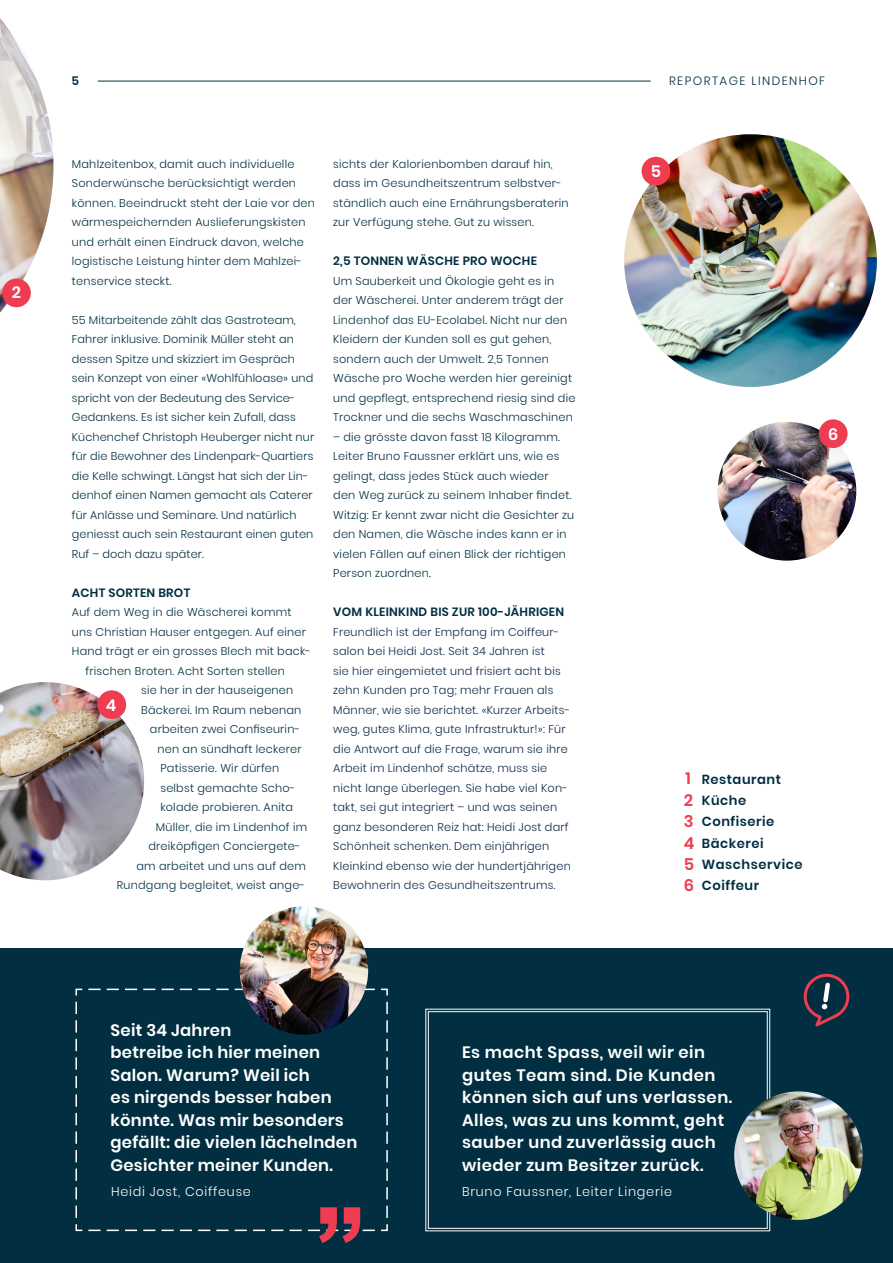
<style>
.page{position:relative;width:893px;height:1263px;background:#fff}
.page>*{position:absolute;margin:0;border:0;box-sizing:border-box;transform-origin:0 0}
.t1{font:700 120px "Arial Hebrew";color:#ee3d50}
.t2{font:600 16.5px/22.5px "Poppins";letter-spacing:.015em;color:#fff}
.t3{font:600 16.2px "Poppins";color:#fff}
.t4{font:600 13.2px "Poppins";letter-spacing:.04em;color:#012f41}
.t5{font:300 12.75px "Poppins";letter-spacing:.06em;color:#fff}
.t6{font:600 12px "Poppins";letter-spacing:.02em;color:#012f41}
.t7{font:300 12px "Poppins";letter-spacing:.12em;color:#012f41}
.t8{font:300 11.25px/19.5px "Poppins";letter-spacing:.02em;color:#012f41}
.t9{font:300 11.25px/19.5px "Poppins";letter-spacing:.02em;color:#0d2849}
.s1{font-size:16.35px;color:#ee3d50}
</style>
<div class="page">
<div style="left:0;top:948px;width:893px;height:315px;background:#012f41"></div>
<svg style="left:75px;top:988px;width:313px;height:244px"></svg>
<svg style="left:425px;top:1009px;width:345px;height:222px"></svg>
<div style="left:428px;top:1011px;width:339px;height:217px;border:1px solid #fff"></div>
<img style="left:0;top:682px;width:144px;height:198px">
<img style="left:624px;top:134px;width:253px;height:253px;border-radius:126px">
<img style="left:718px;top:422px;width:138px;height:139px;border-radius:69px">
<img style="left:0;top:18px;width:53px;height:295px">
<hr style="left:98px;top:81px;width:553px;height:1px;background:#012f41">
<img style="left:734px;top:1091px;width:129px;height:129px;border-radius:64px">
<img style="left:240px;top:906px;width:128px;height:129px;border-radius:64px">
<svg style="left:803px;top:973px;width:47px;height:54px"></svg>
<div style="left:642px;top:157px;width:28px;height:28px;background:#ee3d50;border-radius:50%"></div>
<div style="left:97px;top:690px;width:29px;height:29px;background:#ee3d50;border-radius:50%"></div>
<div style="left:819px;top:419px;width:29px;height:29px;background:#ee3d50;border-radius:50%"></div>
<div style="left:2px;top:279px;width:29px;height:28px;background:#ee3d50;border-radius:50%"></div>
<p class="t3" style="left:12px;top:283px;width:11px">2</p>
<p class="t6" style="left:71px;top:74px;width:9px">5</p>
<p class="t8" style="left:72px;top:154px;width:244px">Mahlzeitenbox, damit auch individuelle Sonderwünsche berücksichtigt werden können. Beeindruckt steht der Laie vor den wärmespeichernden Auslieferungskisten und erhält einen Eindruck davon, welche logistische Leistung hinter dem Mahlzei&shy;tenservice steckt.</p>
<p class="t8" style="left:72px;top:310px;width:244px">55 Mitarbeitende zählt das Gastroteam, Fahrer inklusive. Dominik Müller steht an dessen Spitze und skizziert im Gespräch sein Konzept von einer «Wohlfühloase» und spricht von der Bedeutung des Service-Gedankens. Es ist sicher kein Zufall, dass Küchenchef Christoph Heuberger nicht nur für die Bewohner des Lindenpark-Quartiers die Kelle schwingt. Längst hat sich der Lin&shy;denhof einen Namen gemacht als Caterer für Anlässe und Seminare. Und natürlich geniesst auch sein Restaurant einen guten Ruf – doch dazu später.</p>
<p class="t6" style="left:72px;top:586px;width:120px">ACHT SORTEN BROT</p>
<p class="t8" style="left:72px;top:603px;width:221px">Auf dem Weg in die Wäscherei kommt</p>
<p class="t8" style="left:72px;top:622px;width:236px">uns Christian Hauser entgegen. Auf einer</p>
<p class="t8" style="left:72px;top:642px;width:241px">Hand trägt er ein grosses Blech mit back-</p>
<p class="t8" style="left:85px;top:661px;width:201px">frischen Broten. Acht Sorten stellen</p>
<p class="t8" style="left:141px;top:681px;width:154px">sie her in der hauseigenen</p>
<p class="t8" style="left:141px;top:700px;width:162px">Bäckerei. Im Raum nebenan</p>
<p class="t8" style="left:150px;top:720px;width:152px">arbeiten zwei Confiseurin-</p>
<p class="t8" style="left:157px;top:739px;width:146px">nen an sündhaft leckerer</p>
<p class="t8" style="left:160px;top:759px;width:120px">Patisserie. Wir dürfen</p>
<p class="t8" style="left:160px;top:778px;width:137px">selbst gemachte Scho-</p>
<p class="t8" style="left:160px;top:798px;width:134px">kolade probieren. Anita</p>
<p class="t8" style="left:156px;top:817px;width:153px">Müller, die im Lindenhof im</p>
<p class="t8" style="left:148px;top:837px;width:154px">dreiköpfigen Conciergete-</p>
<p class="t8" style="left:136px;top:856px;width:171px">am arbeitet und uns auf dem</p>
<p class="t8" style="left:117px;top:876px;width:190px">Rundgang begleitet, weist ange-</p>
<p class="t3" style="left:106px;top:695px;width:12px">4</p>
<p class="t8" style="left:333px;top:154px;width:237px">sichts der Kalorienbomben darauf hin, dass im Gesundheitszentrum selbstver&shy;ständlich auch eine Ernährungsberaterin zur Verfügung stehe. Gut zu wissen.</p>
<p class="t6" style="left:333px;top:254px;width:205px">2,5 TONNEN WÄSCHE PRO WOCHE</p>
<p class="t8" style="left:333px;top:271px;width:244px">Um Sauberkeit und Ökologie geht es in der Wäscherei. Unter anderem trägt der Lindenhof das EU-Ecolabel. Nicht nur den Kleidern der Kunden soll es gut gehen, sondern auch der Umwelt. 2,5 Tonnen Wäsche pro Woche werden hier gereinigt und gepflegt, entsprechend riesig sind die Trockner und die sechs Waschmaschinen</p>
<p class="t8" style="left:333px;top:427px;width:243px">– die grösste davon fasst 18 Kilogramm.<br>Leiter Bruno Faussner erklärt uns, wie es gelingt, dass jedes Stück auch wieder<br>den Weg zurück zu seinem Inhaber findet.<br>Witzig: Er kennt zwar nicht die Gesichter zu den Namen, die Wäsche indes kann er in vielen Fällen auf einen Blick der richtigen Person zuordnen.</p>
<p class="t6" style="left:333px;top:605px;width:232px">VOM KLEINKIND BIS ZUR 100-JÄHRIGEN</p>
<p class="t9" style="left:333px;top:622px;width:239px">Freundlich ist der Empfang im Coiffeur&shy;salon bei Heidi Jost. Seit 34 Jahren ist<br>sie hier eingemietet und frisiert acht bis zehn Kunden pro Tag; mehr Frauen als Männer, wie sie berichtet. «Kurzer Arbeits&shy;weg, gutes Klima, gute Infrastruktur!»: Für die Antwort auf die Frage, warum sie ihre Arbeit im Lindenhof schätze, muss sie nicht lange überlegen. Sie habe viel Kon&shy;takt, sei gut integriert – und was seinen ganz besonderen Reiz hat: Heidi Jost darf Schönheit schenken. Dem einjährigen Kleinkind ebenso wie der hundertjährigen Bewohnerin des Gesundheitszentrums.</p>
<p class="t7" style="left:669px;top:74px;width:158px">REPORTAGE LINDENHOF</p>
<p class="t3" style="left:651px;top:162px;width:12px">5</p>
<p class="t3" style="left:828px;top:425px;width:12px">6</p>
<p class="t4" style="left:686px;top:771px;width:97px"><span class="s1">1</span> Restaurant</p>
<p class="t4" style="left:684px;top:793px;width:64px"><span class="s1">2</span> Küche</p>
<p class="t4" style="left:684px;top:814px;width:92px"><span class="s1">3</span> Confiserie</p>
<p class="t4" style="left:684px;top:835px;width:81px"><span class="s1">4</span> Bäckerei</p>
<p class="t4" style="left:684px;top:857px;width:120px"><span class="s1">5</span> Waschservice</p>
<p class="t4" style="left:684px;top:878px;width:77px"><span class="s1">6</span> Coiffeur</p>
<p class="t2" style="left:111px;top:1019px;width:248px">Seit 34 Jahren<br>betreibe ich hier meinen<br>Salon. Warum? Weil ich<br>es nirgends besser haben könnte. Was mir besonders gefällt: die vielen lächelnden<br>Gesichter meiner Kunden.</p>
<p class="t2" style="left:462px;top:1041px;width:272px">Es macht Spass, weil wir ein gutes Team sind. Die Kunden können sich auf uns verlassen.<br>Alles, was zu uns kommt, geht sauber und zuverlässig auch wieder zum Besitzer zurück.</p>
<p class="t5" style="left:111px;top:1184px;width:141px">Heidi Jost, Coiffeuse</p>
<p class="t5" style="left:462px;top:1184px;width:211px">Bruno Faussner, Leiter Lingerie</p>
<p class="t1" style="left:313px;top:1128px;width:56px">„</p>
</div>
